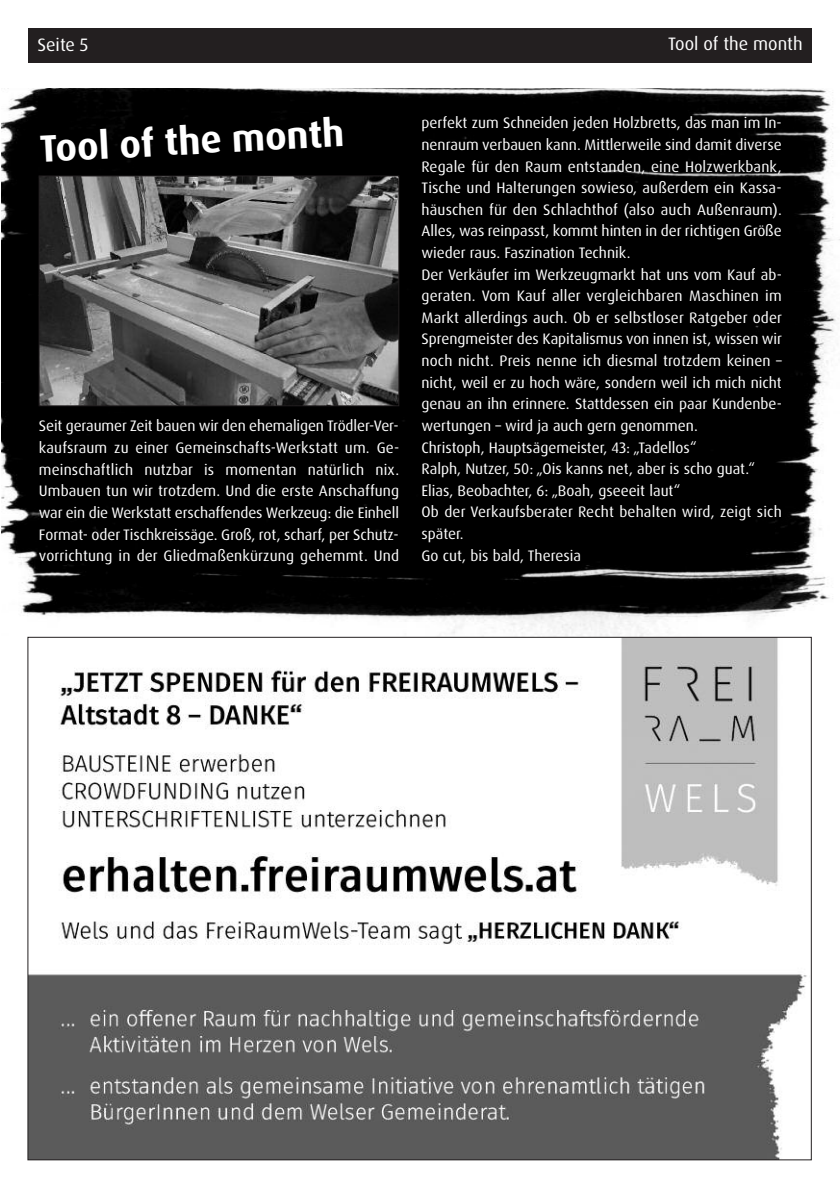
<style>
.page{position:relative;width:840px;height:1191px;background:#fff}
.page>*{position:absolute;margin:0;border:0;box-sizing:border-box;transform-origin:0 0}
.t1{font:700 38px "Dax OT";color:#fff}
.t2{font:18px "Dax OT";color:#fff}
.t3{font:15.2px/21.6px "Dax OT";color:#fff;text-align:justify}
</style>
<div class="page">
<div style="left:28px;top:28px;width:783px;height:34px;background:#231f20"></div>
<img style="left:1px;top:88px;width:838px;height:549px">
<img style="left:41px;top:178px;width:356px;height:226px">
<div style="left:39px;top:176px;width:360px;height:230px;border:1px solid #231f20"></div>
<img style="left:30px;top:639px;width:777px;height:519px">
<p class="t2" style="left:37px;top:36px;width:53px">Seite 5</p>
<p class="t2" style="left:667px;top:36px;width:136px">Tool of the month</p>
<h1 class="t1" style="left:39px;top:132px;width:306px;rotate:-3deg">Tool of the month</h1>
<p class="t3" style="left:421px;top:113px;width:362px;text-align:left">perfekt zum Schneiden jeden Holzbretts, das man im In&shy;nenraum verbauen kann. Mittlerweile sind damit diverse Regale für den Raum entstanden, eine Holzwerkbank, Tische und Halterungen sowieso, außerdem ein Kassa&shy;häuschen für den Schlachthof (also auch Außenraum).<br>Alles, was reinpasst, kommt hinten in der richtigen Größe wieder raus. Faszination Technik.<br>Der Verkäufer im Werkzeugmarkt hat uns vom Kauf ab&shy;geraten. Vom Kauf aller vergleichbaren Maschinen im Markt allerdings auch. Ob er selbstloser Ratgeber oder Sprengmeister des Kapitalismus von innen ist, wissen wir noch nicht. Preis nenne ich diesmal trotzdem keinen – nicht, weil er zu hoch wäre, sondern weil ich mich nicht genau an ihn erinnere. Stattdessen ein paar Kundenbe&shy;wertungen – wird ja auch gern genommen.<br>Christoph, Hauptsägemeister, 43: „Tadellos“<br>Ralph, Nutzer, 50: „Ois kanns net, aber is scho guat.“ Elias, Beobachter, 6: „Boah, gseeeit laut“<br>Ob der Verkaufsberater Recht behalten wird, zeigt sich später.<br>Go cut, bis bald, Theresia</p>
<p class="t3" style="left:39px;top:416px;width:362px">Seit geraumer Zeit bauen wir den ehemaligen Trödler-Ver&shy;kaufsraum zu einer Gemeinschafts-Werkstatt um. Ge&shy;meinschaftlich nutzbar is momentan natürlich nix.<br>Umbauen tun wir trotzdem. Und die erste Anschaffung war ein die Werkstatt erschaffendes Werkzeug: die Einhell Format- oder Tischkreissäge. Groß, rot, scharf, per Schutz&shy;vorrichtung in der Gliedmaßenkürzung gehemmt. Und</p>
</div>
